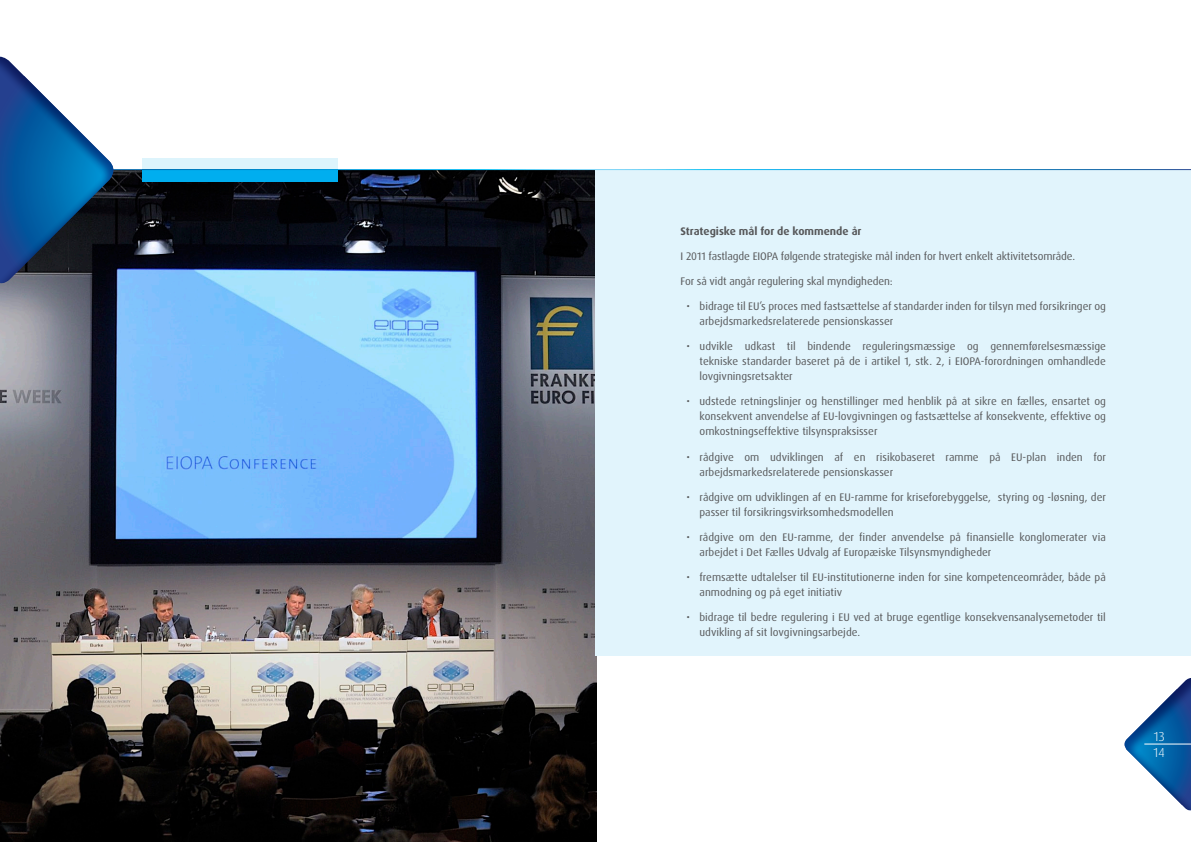
<style>
.page{position:relative;width:1191px;height:842px;background:#fff}
.page>*{position:absolute;margin:0;border:0;box-sizing:border-box;transform-origin:0 0}
.t1{font:300 13px "Dax Pro";color:#fff}
.t2{font:11px/15px "Dax Pro";color:#57585a}
.t3{font:700 11px "Dax Pro";color:#57585a}
</style>
<div class="page">
<img style="left:0;top:170px;width:597px;height:672px">
<div style="left:595px;top:170px;width:596px;height:485px;background:#e1f4fc"></div>
<div style="left:142px;top:158px;width:196px;height:24px;background:#00aeef"></div>
<svg style="left:121px;top:158px;width:1070px;height:12px"></svg>
<svg style="left:0;top:56px;width:121px;height:234px"></svg>
<svg style="left:1124px;top:678px;width:67px;height:133px"></svg>
<hr style="left:1144px;top:744px;width:47px;height:1px;background:#fff">
<p class="t3" style="left:680px;top:224px;width:182px">Strategiske mål for de kommende år</p>
<p class="t2" style="left:680px;top:249px;width:396px">I 2011 fastlagde EIOPA følgende strategiske mål inden for hvert enkelt aktivitetsområde.</p>
<p class="t2" style="left:680px;top:274px;width:214px">For så vidt angår regulering skal myndigheden:</p>
<p class="t2" style="left:699px;top:299px;width:408px;text-indent:-13px">• bidrage til EU’s proces med fastsættelse af standarder inden for tilsyn med forsikringer og arbejdsmarkedsrelaterede pensionskasser</p>
<p class="t2" style="left:699px;top:339px;width:408px;text-align:justify;text-indent:-13px">• udvikle udkast til bindende reguleringsmæssige og gennemførelsesmæssige tekniske standarder baseret på de i artikel 1, stk. 2, i EIOPA-forordningen omhandlede lovgivningsretsakter</p>
<p class="t2" style="left:699px;top:394px;width:408px;text-align:justify;text-indent:-13px">• udstede retningslinjer og henstillinger med henblik på at sikre en fælles, ensartet og konsekvent anvendelse af EU-lovgivningen og fastsættelse af konsekvente, effektive og omkostningseffektive tilsynspraksisser</p>
<p class="t2" style="left:699px;top:449px;width:408px;text-indent:-13px">• rådgive om udviklingen af en risikobaseret ramme på EU-plan inden for arbejdsmarkedsrelaterede pensionskasser</p>
<p class="t2" style="left:699px;top:489px;width:408px;text-indent:-13px">• rådgive om udviklingen af en EU-ramme for kriseforebyggelse, styring og -løsning, der passer til forsikringsvirksomhedsmodellen</p>
<p class="t2" style="left:699px;top:529px;width:408px;text-indent:-13px">• rådgive om den EU-ramme, der finder anvendelse på finansielle konglomerater via arbejdet i Det Fælles Udvalg af Europæiske Tilsynsmyndigheder</p>
<p class="t2" style="left:699px;top:569px;width:408px;text-indent:-13px">• fremsætte udtalelser til EU-institutionerne inden for sine kompetenceområder, både på anmodning og på eget initiativ</p>
<p class="t2" style="left:699px;top:609px;width:408px;text-indent:-13px">• bidrage til bedre regulering i EU ved at bruge egentlige konsekvensanalysemetoder til udvikling af sit lovgivningsarbejde.</p>
<p class="t1" style="left:1153px;top:728px;width:12px">13</p>
<p class="t1" style="left:1153px;top:744px;width:13px">14</p>
</div>
